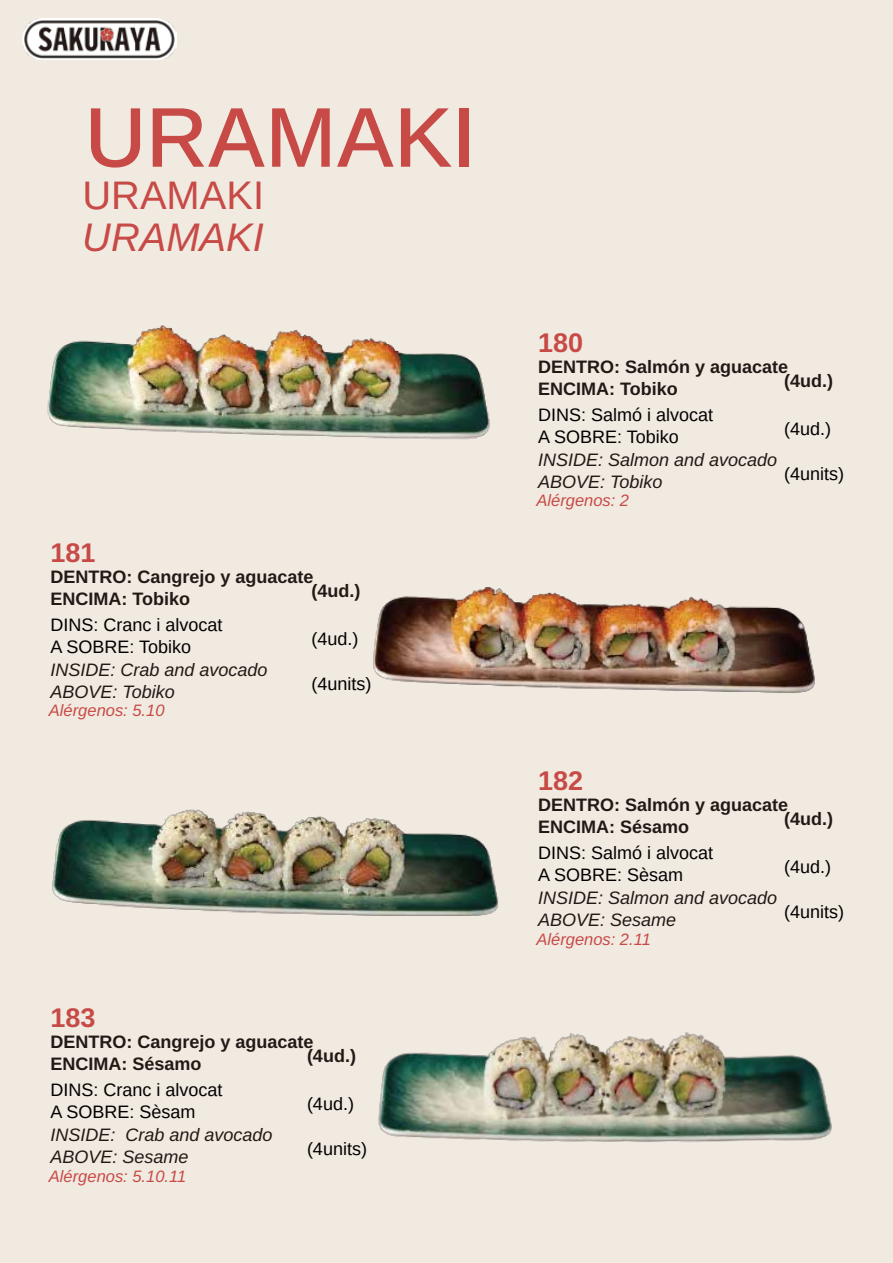
<style>
.page{position:relative;width:893px;height:1263px;background:#f1eae1}
.page>*{position:absolute;margin:0;border:0;box-sizing:border-box;transform-origin:0 0}
.t1{font:500 84.75px "Arimo";color:#c74a46}
.t2{font:39.9px "Arimo";color:#c74a46}
.t3{font:italic 39.9px "Arimo";color:#c74a46}
.t4{font:700 27px "Arimo";color:#c74a46}
.t5{font:18px/21.6px "Arimo";color:#040000}
.t6{font:700 18px/21.6px "Arimo";color:#221815}
.t7{font:italic 18px/21.6px "Arimo";color:#221815}
.t8{font:italic 16.5px "Arimo";color:#c74a46}
</style>
<div class="page">
<img style="left:22px;top:18px;width:155px;height:42px">
<img style="left:378px;top:1032px;width:454px;height:110px">
<img style="left:47px;top:325px;width:443px;height:115px">
<img style="left:373px;top:587px;width:442px;height:106px">
<img style="left:52px;top:809px;width:446px;height:107px">
<h1 class="t1" style="left:85px;top:78px;width:393px">URAMAKI</h1>
<h2 class="t2" style="left:82px;top:170px;width:183px">URAMAKI</h2>
<h2 class="t3" style="left:82px;top:210px;width:183px">URAMAKI</h2>
<h3 class="t4" style="left:50px;top:534px;width:47px">181</h3>
<p class="t6" style="left:50px;top:567px;width:265px">DENTRO: Cangrejo y aguacate<br>ENCIMA: Tobiko</p>
<p class="t6" style="left:311px;top:580px;width:50px">(4ud.)</p>
<p class="t5" style="left:311px;top:628px;width:49px">(4ud.)</p>
<p class="t5" style="left:311px;top:673px;width:62px">(4units)</p>
<p class="t5" style="left:50px;top:614px;width:174px">DINS: Cranc i alvocat<br>A SOBRE: Tobiko</p>
<p class="t7" style="left:50px;top:659px;width:219px">INSIDE: Crab and avocado<br>ABOVE: Tobiko</p>
<p class="t8" style="left:49px;top:699px;width:117px">Alérgenos: 5.10</p>
<h3 class="t4" style="left:50px;top:999px;width:47px">183</h3>
<p class="t6" style="left:50px;top:1032px;width:265px">DENTRO: Cangrejo y aguacate<br>ENCIMA: Sésamo</p>
<p class="t6" style="left:307px;top:1045px;width:50px">(4ud.)</p>
<p class="t5" style="left:307px;top:1093px;width:49px">(4ud.)</p>
<p class="t5" style="left:307px;top:1138px;width:62px">(4units)</p>
<p class="t5" style="left:50px;top:1079px;width:174px">DINS: Cranc i alvocat<br>A SOBRE: Sèsam</p>
<p class="t7" style="left:50px;top:1124px;width:224px">INSIDE: Crab and avocado<br>ABOVE: Sesame</p>
<p class="t8" style="left:49px;top:1164px;width:139px">Alérgenos: 5.10.11</p>
<h3 class="t4" style="left:538px;top:324px;width:47px">180</h3>
<p class="t6" style="left:538px;top:357px;width:252px">DENTRO: Salmón y aguacate<br>ENCIMA: Tobiko</p>
<p class="t6" style="left:784px;top:370px;width:50px">(4ud.)</p>
<p class="t5" style="left:784px;top:418px;width:49px">(4ud.)</p>
<p class="t5" style="left:784px;top:463px;width:62px">(4units)</p>
<p class="t5" style="left:538px;top:404px;width:177px">DINS: Salmó i alvocat<br>A SOBRE: Tobiko</p>
<p class="t7" style="left:538px;top:449px;width:241px">INSIDE: Salmon and avocado<br>ABOVE: Tobiko</p>
<p class="t8" style="left:536px;top:489px;width:94px">Alérgenos: 2</p>
<h3 class="t4" style="left:538px;top:762px;width:47px">182</h3>
<p class="t6" style="left:538px;top:795px;width:252px">DENTRO: Salmón y aguacate<br>ENCIMA: Sésamo</p>
<p class="t6" style="left:784px;top:808px;width:50px">(4ud.)</p>
<p class="t5" style="left:784px;top:856px;width:49px">(4ud.)</p>
<p class="t5" style="left:784px;top:901px;width:62px">(4units)</p>
<p class="t5" style="left:538px;top:842px;width:177px">DINS: Salmó i alvocat<br>A SOBRE: Sèsam</p>
<p class="t7" style="left:538px;top:887px;width:241px">INSIDE: Salmon and avocado<br>ABOVE: Sesame</p>
<p class="t8" style="left:536px;top:927px;width:116px">Alérgenos: 2.11</p>
</div>
